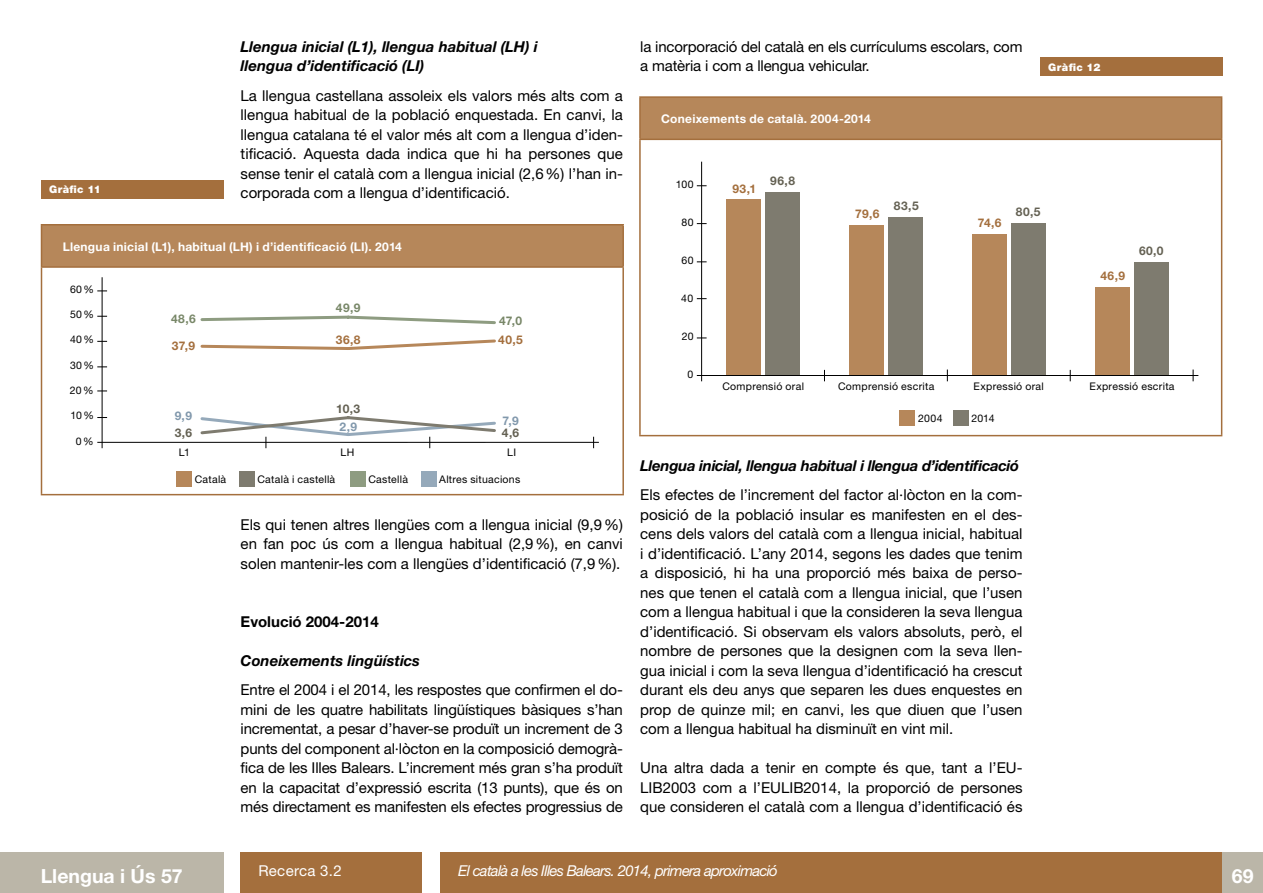
<style>
.page{position:relative;width:1263px;height:893px;background:#fff}
.page>*{position:absolute;margin:0;border:0;box-sizing:border-box;transform-origin:0 0}
.t1{font:700 19.5px "Helvetica Neue LT";color:#fff}
.t2{font:15px/19.5px "Helvetica Neue LT";color:#000;text-align:justify}
.t3{font:italic 700 15px/19.5px "Helvetica Neue LT";color:#000}
.t4{font:italic 700 15px "Helvetica Neue LT";letter-spacing:-.02em;color:#000}
.t5{font:italic 15px "Helvetica Neue LT";letter-spacing:-.05em;color:#fff}
.t6{font:700 15px "Helvetica Neue LT";color:#000}
.t7{font:15px "Helvetica Neue LT";letter-spacing:.02em;color:#fff}
.t8{font:700 12px "Helvetica Neue LT";letter-spacing:.025em;color:#fff}
.t9{font:700 12px "Helvetica Neue LT";letter-spacing:.04em;color:#a46f3d}
.t10{font:700 12px "Helvetica Neue LT";letter-spacing:.045em;color:#646153}
.t11{font:700 12px "Helvetica Neue LT";color:#788768}
.t12{font:700 12px "Helvetica Neue LT";color:#8198ac}
.t13{font:10.5px "Helvetica Neue LT";letter-spacing:.03em;color:#000}
.t14{font:900 10.5px "Helvetica Neue LT";letter-spacing:.035em;color:#fff}
</style>
<div class="page">
<div style="left:0;top:852px;width:223px;height:41px;background:#bbb6a8"></div>
<div style="left:1222px;top:852px;width:41px;height:41px;background:#bbb6a8"></div>
<div style="left:241px;top:852px;width:181px;height:41px;background:#a46f3d"></div>
<div style="left:440px;top:852px;width:782px;height:41px;background:#a46f3d"></div>
<div style="left:640px;top:97px;width:582px;height:42px;background:#b6875a"></div>
<hr style="left:639px;top:140px;width:2px;height:295px;background:#a46f3d">
<hr style="left:1221px;top:140px;width:1px;height:295px;background:#a46f3d">
<hr style="left:639px;top:435px;width:583px;height:1px;background:#a46f3d">
<hr style="left:639px;top:96px;width:583px;height:2px;background:#a46f3d">
<hr style="left:639px;top:98px;width:2px;height:41px;background:#a46f3d">
<hr style="left:1221px;top:98px;width:1px;height:41px;background:#a46f3d">
<hr style="left:639px;top:139px;width:583px;height:1px;background:#a46f3d">
<div style="left:766px;top:192px;width:34px;height:183px;background:#7e7b6f"></div>
<div style="left:727px;top:199px;width:34px;height:176px;background:#b6875a"></div>
<div style="left:889px;top:217px;width:34px;height:158px;background:#7e7b6f"></div>
<div style="left:850px;top:225px;width:34px;height:150px;background:#b6875a"></div>
<div style="left:1011px;top:223px;width:34px;height:152px;background:#7e7b6f"></div>
<div style="left:972px;top:234px;width:34px;height:141px;background:#b6875a"></div>
<div style="left:1135px;top:262px;width:34px;height:113px;background:#7e7b6f"></div>
<div style="left:1096px;top:287px;width:34px;height:88px;background:#b6875a"></div>
<div style="left:42px;top:225px;width:581px;height:42px;background:#b6875a"></div>
<hr style="left:41px;top:268px;width:1px;height:226px;background:#a46f3d">
<hr style="left:622px;top:268px;width:2px;height:226px;background:#a46f3d">
<hr style="left:41px;top:494px;width:583px;height:1px;background:#a46f3d">
<hr style="left:41px;top:224px;width:583px;height:2px;background:#a46f3d">
<hr style="left:41px;top:226px;width:1px;height:40px;background:#a46f3d">
<hr style="left:622px;top:226px;width:2px;height:40px;background:#a46f3d">
<hr style="left:41px;top:266px;width:583px;height:2px;background:#a46f3d">
<hr style="left:102px;top:277px;width:1px;height:171px;background:#000">
<hr style="left:97px;top:442px;width:502px;height:1px;background:#000">
<div style="left:176px;top:471px;width:16px;height:15px;background:#b6875a"></div>
<div style="left:350px;top:471px;width:15px;height:15px;background:#8e9c81"></div>
<div style="left:239px;top:471px;width:16px;height:15px;background:#7e7b6f"></div>
<div style="left:421px;top:471px;width:16px;height:15px;background:#95a9ba"></div>
<svg style="left:200px;top:315px;width:296px;height:10px"></svg>
<svg style="left:199px;top:416px;width:299px;height:32px"></svg>
<svg style="left:200px;top:339px;width:296px;height:11px"></svg>
<div style="left:41px;top:180px;width:182px;height:19px;background:#a46f3d"></div>
<div style="left:1040px;top:57px;width:182px;height:19px;background:#a46f3d"></div>
<hr style="left:701px;top:162px;width:1px;height:219px;background:#000">
<hr style="left:697px;top:375px;width:501px;height:1px;background:#000">
<div style="left:899px;top:410px;width:16px;height:16px;background:#b6875a"></div>
<div style="left:953px;top:410px;width:16px;height:16px;background:#7e7b6f"></div>
<p class="t14" style="left:49px;top:183px;width:53px">Gràfic 11</p>
<p class="t3" style="left:241px;top:36px;width:298px">Llengua inicial (L1), llengua habitual (LH) i llengua d’identificació (LI)</p>
<p class="t2" style="left:241px;top:85px;width:384px">La llengua castellana assoleix els valors més alts com a llengua habitual de la població enquestada. En canvi, la llengua catalana té el valor més alt com a llengua d’iden&shy;tificació. Aquesta dada indica que hi ha persones que sense tenir el català com a llengua inicial (2,6%) l’han in&shy;corporada com a llengua d’identificació.</p>
<p class="t8" style="left:63px;top:239px;width:341px">Llengua inicial (L1), habitual (LH) i d’identificació (LI). 2014</p>
<p class="t13" style="left:70px;top:283px;width:26px">60%</p>
<p class="t13" style="left:70px;top:308px;width:25px">50%</p>
<p class="t11" style="left:336px;top:301px;width:26px">49,9</p>
<p class="t11" style="left:171px;top:311px;width:26px">48,6</p>
<p class="t11" style="left:499px;top:313px;width:24px">47,0</p>
<p class="t13" style="left:70px;top:333px;width:25px">40%</p>
<p class="t13" style="left:70px;top:359px;width:26px">30%</p>
<p class="t13" style="left:70px;top:384px;width:25px">20%</p>
<p class="t13" style="left:71px;top:409px;width:25px">10%</p>
<p class="t13" style="left:76px;top:435px;width:19px">0%</p>
<p class="t9" style="left:172px;top:338px;width:25px">37,9</p>
<p class="t12" style="left:175px;top:409px;width:19px">9,9</p>
<p class="t10" style="left:175px;top:425px;width:19px">3,6</p>
<p class="t9" style="left:336px;top:332px;width:26px">36,8</p>
<p class="t9" style="left:498px;top:333px;width:26px">40,5</p>
<p class="t10" style="left:336px;top:401px;width:26px">10,3</p>
<p class="t12" style="left:339px;top:419px;width:19px">2,9</p>
<p class="t12" style="left:502px;top:413px;width:18px">7,9</p>
<p class="t10" style="left:502px;top:425px;width:19px">4,6</p>
<p class="t13" style="left:179px;top:446px;width:13px">L1</p>
<p class="t13" style="left:341px;top:446px;width:15px">LH</p>
<p class="t13" style="left:507px;top:446px;width:10px">LI</p>
<p class="t13" style="left:195px;top:473px;width:33px">Català</p>
<p class="t13" style="left:257px;top:473px;width:79px">Català i castellà</p>
<p class="t13" style="left:368px;top:473px;width:41px">Castellà</p>
<p class="t13" style="left:439px;top:473px;width:83px">Altres situacions</p>
<p class="t2" style="left:241px;top:514px;width:384px">Els qui tenen altres llengües com a llengua inicial (9,9%) en fan poc ús com a llengua habitual (2,9%), en canvi solen mantenir-les com a llengües d’identificació (7,9%).</p>
<p class="t6" style="left:241px;top:612px;width:140px">Evolució 2004-2014</p>
<p class="t3" style="left:241px;top:651px;width:181px">Coneixements lingüístics</p>
<p class="t2" style="left:241px;top:680px;width:384px">Entre el 2004 i el 2014, les respostes que confirmen el do&shy;mini de les quatre habilitats lingüístiques bàsiques s’han incrementat, a pesar d’haver-se produït un increment de 3 punts del component al·lòcton en la composició demogrà&shy;fica de les Illes Balears. L’increment més gran s’ha produït en la capacitat d’expressió escrita (13 punts), que és on més directament es manifesten els efectes progressius de</p>
<p class="t2" style="left:640px;top:37px;width:384px">la incorporació del català en els currículums escolars, com a matèria i com a llengua vehicular.</p>
<p class="t8" style="left:661px;top:111px;width:211px">Coneixements de català. 2004-2014</p>
<p class="t14" style="left:1048px;top:61px;width:54px">Gràfic 12</p>
<p class="t13" style="left:676px;top:178px;width:19px">100</p>
<p class="t13" style="left:682px;top:216px;width:14px">80</p>
<p class="t13" style="left:681px;top:254px;width:14px">60</p>
<p class="t13" style="left:681px;top:292px;width:13px">40</p>
<p class="t13" style="left:682px;top:330px;width:13px">20</p>
<p class="t13" style="left:687px;top:368px;width:7px">0</p>
<p class="t9" style="left:732px;top:181px;width:25px">93,1</p>
<p class="t10" style="left:770px;top:173px;width:26px">96,8</p>
<p class="t9" style="left:855px;top:207px;width:26px">79,6</p>
<p class="t10" style="left:894px;top:199px;width:26px">83,5</p>
<p class="t9" style="left:978px;top:215px;width:25px">74,6</p>
<p class="t10" style="left:1016px;top:204px;width:26px">80,5</p>
<p class="t9" style="left:1100px;top:268px;width:26px">46,9</p>
<p class="t10" style="left:1139px;top:243px;width:26px">60,0</p>
<p class="t13" style="left:722px;top:380px;width:83px">Comprensió oral</p>
<p class="t13" style="left:838px;top:380px;width:98px">Comprensió escrita</p>
<p class="t13" style="left:973px;top:380px;width:72px">Expressió oral</p>
<p class="t13" style="left:1089px;top:380px;width:87px">Expressió escrita</p>
<p class="t13" style="left:918px;top:412px;width:26px">2004</p>
<p class="t13" style="left:971px;top:412px;width:25px">2014</p>
<p class="t4" style="left:640px;top:456px;width:380px">Llengua inicial, llengua habitual i llengua d’identificació</p>
<p class="t2" style="left:640px;top:485px;width:384px">Els efectes de l’increment del factor al·lòcton en la com&shy;posició de la població insular es manifesten en el des&shy;cens dels valors del català com a llengua inicial, habitual i d’identificació. L’any 2014, segons les dades que tenim a disposició, hi ha una proporció més baixa de perso&shy;nes que tenen el català com a llengua inicial, que l’usen com a llengua habitual i que la consideren la seva llengua d’identificació. Si observam els valors absoluts, però, el nombre de persones que la designen com la seva llen&shy;gua inicial i com la seva llengua d’identificació ha crescut durant els deu anys que separen les dues enquestes en prop de quinze mil; en canvi, les que diuen que l’usen com a llengua habitual ha disminuït en vint mil.</p>
<p class="t2" style="left:640px;top:758px;width:384px">Una altra dada a tenir en compte és que, tant a l’EU-LIB2003 com a l’EULIB2014, la proporció de persones que consideren el català com a llengua d’identificació és</p>
<h1 class="t1" style="left:41px;top:864px;width:143px">Llengua i Ús 57</h1>
<p class="t7" style="left:258px;top:862px;width:85px">Recerca 3.2</p>
<p class="t5" style="left:458px;top:862px;width:321px">El català a les Illes Balears. 2014, primera aproximació</p>
<h1 class="t1" style="left:1232px;top:864px;width:23px">69</h1>
</div>
